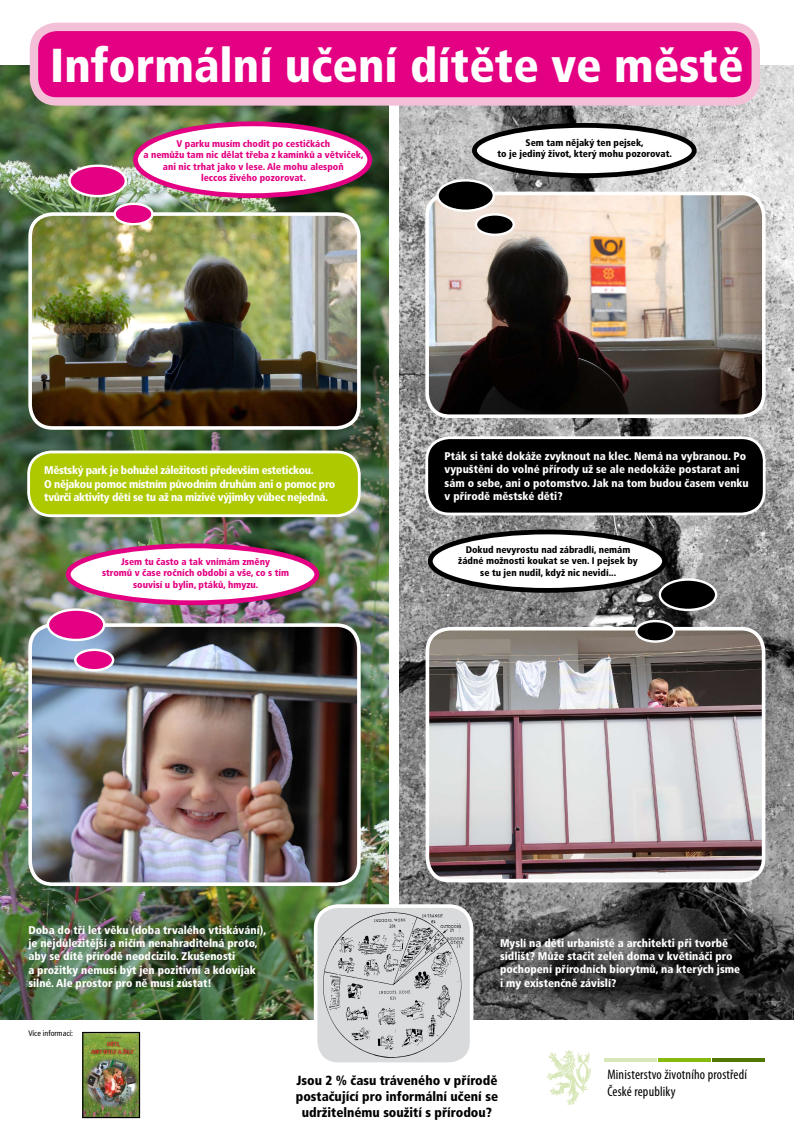
<style>
.page{position:relative;width:794px;height:1134px;background:#fff}
.page>*{position:absolute;margin:0;border:0;box-sizing:border-box;transform-origin:0 0}
.t1{font:900 condensed 47.6px "Frutiger CE";color:#fff}
.t2{font:condensed 13.84px/16.6px "Myriad Pro";letter-spacing:.015em;color:#000}
.t3{font:900 condensed 13.2px/15.8px "Frutiger CE";color:#000;text-align:center}
.t4{font:900 condensed 11.2px/13.4px "Frutiger CE";color:#fff}
.t5{font:900 condensed 11.2px/13.4px "Frutiger CE";letter-spacing:-.03em;color:#fff}
.t6{font:900 condensed 9.6px/11.5px "Frutiger CE";color:#e40083;text-align:center}
.t7{font:900 condensed 9.6px/11.5px "Frutiger CE";color:#000;text-align:center}
.t8{font:condensed 8px "Frutiger CE";color:#000}
</style>
<div class="page">
<img style="left:0;top:65px;width:794px;height:955px">
<div style="left:389px;top:65px;width:9px;height:955px;background:#fff"></div>
<div style="left:34px;top:27px;width:721px;height:74px;background:#e40083;border-radius:23px"></div>
<div style="left:30px;top:23px;width:730px;height:83px;border:8px solid #f3c0d8;border-radius:23px"></div>
<img style="left:30px;top:214px;width:329px;height:214px;border-radius:23px">
<div style="left:28px;top:212px;width:333px;height:218px;border:4px solid #fff;border-radius:23px"></div>
<div style="left:115px;top:204px;width:37px;height:20px;background:#e40083;border-radius:50%"></div>
<div style="left:113px;top:203px;width:41px;height:22px;border:2px solid #fff;border-radius:50%"></div>
<div style="left:70px;top:166px;width:56px;height:30px;background:#e40083;border-radius:50%"></div>
<div style="left:68px;top:165px;width:59px;height:32px;border:2px solid #fff;border-radius:50%"></div>
<div style="left:135px;top:124px;width:235px;height:72px;background:#fff;border-radius:50%"></div>
<div style="left:133px;top:121px;width:239px;height:77px;border:5px solid #e40083;border-radius:50%"></div>
<img style="left:30px;top:625px;width:329px;height:259px;border-radius:23px">
<div style="left:28px;top:623px;width:333px;height:263px;border:4px solid #fff;border-radius:23px"></div>
<div style="left:75px;top:650px;width:38px;height:20px;background:#e40083;border-radius:50%"></div>
<div style="left:74px;top:649px;width:40px;height:22px;border:2px solid #fff;border-radius:50%"></div>
<div style="left:48px;top:610px;width:56px;height:30px;background:#e40083;border-radius:50%"></div>
<div style="left:47px;top:608px;width:58px;height:33px;border:2px solid #fff;border-radius:50%"></div>
<div style="left:68px;top:546px;width:249px;height:57px;background:#fff;border-radius:50%"></div>
<div style="left:66px;top:543px;width:253px;height:62px;border:5px solid #e40083;border-radius:50%"></div>
<img style="left:427px;top:193px;width:337px;height:223px;border-radius:23px">
<div style="left:425px;top:192px;width:340px;height:226px;border:4px solid #fff;border-radius:23px"></div>
<img style="left:427px;top:629px;width:336px;height:252px;border-radius:23px">
<div style="left:425px;top:627px;width:340px;height:255px;border:4px solid #fff;border-radius:23px"></div>
<img style="left:320px;top:906px;width:151px;height:155px">
<div style="left:314px;top:904px;width:159px;height:162px;border:4px solid #fff;border-radius:23px"></div>
<div style="left:476px;top:214px;width:38px;height:21px;background:#000;border-radius:50%"></div>
<div style="left:475px;top:213px;width:40px;height:23px;border:2px solid #fff;border-radius:50%"></div>
<div style="left:437px;top:180px;width:57px;height:31px;background:#000;border-radius:50%"></div>
<div style="left:436px;top:179px;width:59px;height:33px;border:2px solid #fff;border-radius:50%"></div>
<div style="left:474px;top:125px;width:220px;height:51px;background:#fff;border-radius:50%"></div>
<div style="left:472px;top:123px;width:224px;height:55px;border:5px solid #000;border-radius:50%"></div>
<div style="left:636px;top:621px;width:38px;height:20px;background:#000;border-radius:50%"></div>
<div style="left:635px;top:620px;width:40px;height:23px;border:2px solid #fff;border-radius:50%"></div>
<div style="left:660px;top:579px;width:56px;height:31px;background:#000;border-radius:50%"></div>
<div style="left:658px;top:578px;width:59px;height:33px;border:2px solid #fff;border-radius:50%"></div>
<div style="left:430px;top:532px;width:234px;height:58px;background:#fff;border-radius:50%"></div>
<div style="left:428px;top:530px;width:239px;height:63px;border:5px solid #000;border-radius:50%"></div>
<div style="left:29px;top:452px;width:330px;height:64px;background:#aec900;border-radius:23px"></div>
<div style="left:27px;top:451px;width:334px;height:66px;border:3px solid #fff;border-radius:23px"></div>
<div style="left:427px;top:438px;width:337px;height:76px;background:#000;border-radius:23px"></div>
<div style="left:425px;top:436px;width:340px;height:79px;border:3px solid #fff;border-radius:23px"></div>
<img style="left:84px;top:1034px;width:54px;height:82px">
<div style="left:82px;top:1032px;width:58px;height:86px;border:1px solid #000"></div>
<svg style="left:712px;top:1058px;width:53px;height:3px"></svg>
<svg style="left:604px;top:1058px;width:52px;height:3px"></svg>
<svg style="left:658px;top:1058px;width:53px;height:3px"></svg>
<svg style="left:546px;top:1050px;width:45px;height:55px"></svg>
<h1 class="t1" style="left:50px;top:38px;width:695px">Informální učení dítěte ve městě</h1>
<p class="t6" style="left:143px;top:138px;width:222px">V parku musím chodit po cestičkách<br>a nemůžu tam nic dělat třeba z kamínků a větviček, ani nic trhat jako v lese. Ale mohu alespoň<br>leccos živého pozorovat.</p>
<p class="t7" style="left:497px;top:137px;width:176px">Sem tam nějaký ten pejsek,<br>to je jediný život, který mohu pozorovat.</p>
<p class="t5" style="left:44px;top:464px;width:292px">Městský park je bohužel záležitostí především estetickou.<br>O nějakou pomoc místním původním druhům ani o pomoc pro tvůrčí aktivity dětí se tu až na mizivé výjimky vůbec nejedná.</p>
<p class="t6" style="left:102px;top:556px;width:189px">Jsem tu často a tak vnímám změny<br>stromů v čase ročních období a vše, co s tím souvisí u bylin, ptáků, hmyzu.</p>
<p class="t4" style="left:444px;top:449px;width:306px">Pták si také dokáže zvyknout na klec. Nemá na vybranou. Po vypuštění do volné přírody už se ale nedokáže postarat ani sám o sebe, ani o potomstvo. Jak na tom budou časem venku v přírodě městské děti?</p>
<p class="t7" style="left:458px;top:543px;width:181px">Dokud nevyrostu nad zábradlí, nemám žádné možnosti koukat se ven. I pejsek by se tu jen nudil, když nic nevidí...</p>
<p class="t4" style="left:28px;top:923px;width:239px">Doba do tří let věku (doba trvalého vtiskávání), je nejdůležitější a ničím nenahraditelná proto, aby se dítě přírodě neodcizilo. Zkušenosti<br>a prožitky nemusí být jen pozitivní a kdovíjak silné. Ale prostor pro ně musí zůstat!</p>
<p class="t8" style="left:28px;top:1029px;width:46px">Více informací:</p>
<p class="t4" style="left:500px;top:936px;width:242px">Myslí na děti urbanisté a architekti při tvorbě sídlišť? Může stačit zeleň doma v květináči pro pochopení přírodních biorytmů, na kterých jsme i my existenčně závislí?</p>
<p class="t3" style="left:296px;top:1073px;width:204px">Jsou 2 % času tráveného v přírodě postačující pro informální učení se udržitelnému soužití s přírodou?</p>
<p class="t2" style="left:607px;top:1066px;width:141px">Ministerstvo životního prostředí<br>České republiky</p>
</div>
